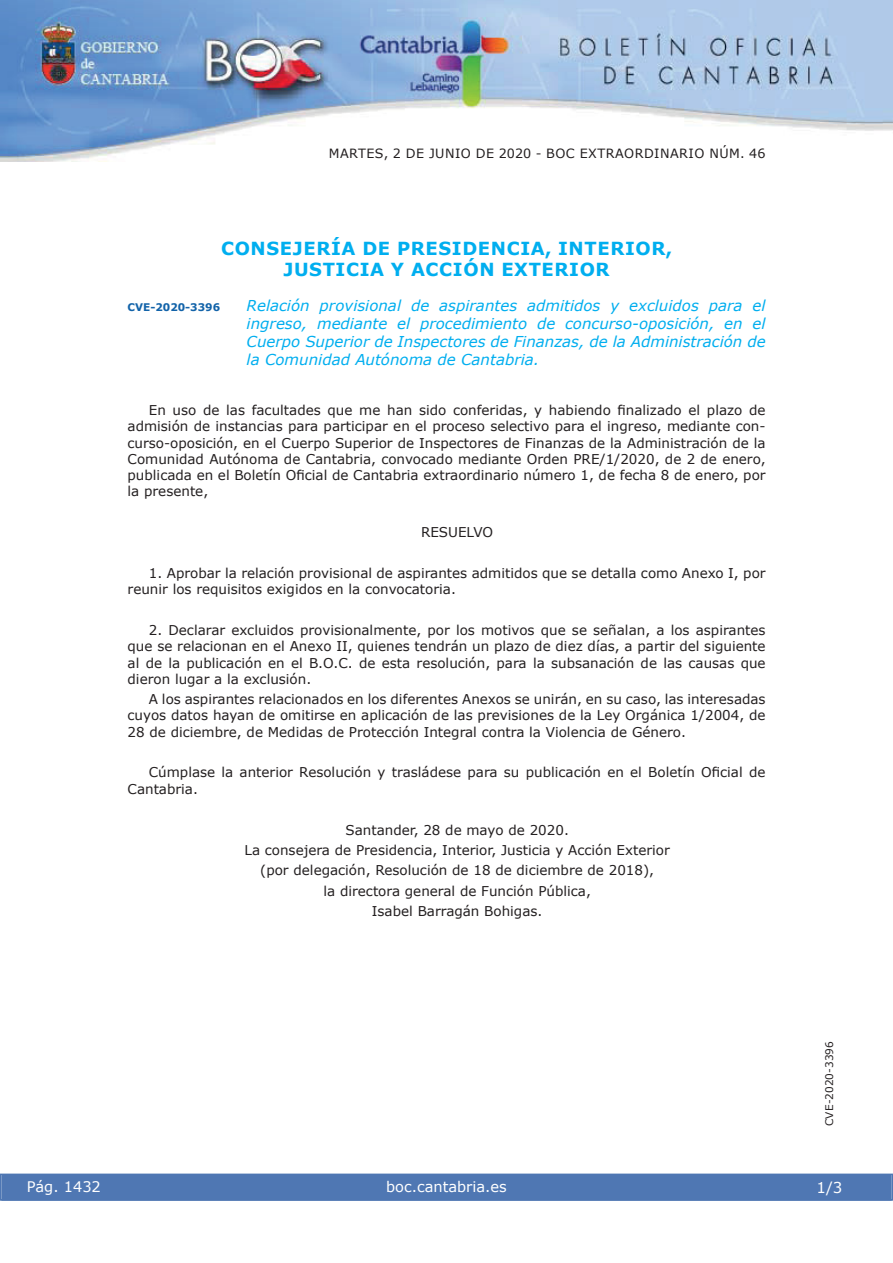
<style>
.page{position:relative;width:893px;height:1263px;background:#fff}
.page>*{position:absolute;margin:0;border:0;box-sizing:border-box;transform-origin:0 0}
.t1{font:700 18px/21px "Verdana";letter-spacing:.035em;color:#00aeef;text-align:center}
.t2{font:italic 15px/18px "Verdana";color:#00aeef;text-align:justify}
.t3{font:15px "Verdana";color:#fff}
.t4{font:14.55px "Verdana";color:#fff}
.t5{font:13.5px/16.2px "Verdana";color:#231f20;text-align:justify}
.t6{font:12.75px "Verdana";letter-spacing:.035em;color:#231f20}
.t7{font:10.5px "Verdana";color:#231f20}
.t8{font:700 10.5px "Verdana";color:#1263a9}
</style>
<div class="page">
<img style="left:0;top:0;width:893px;height:161px">
<div style="left:1px;top:1174px;width:890px;height:27px;background:#4f77b3"></div>
<div style="left:0;top:1174px;width:893px;height:27px;border:1px solid #4f77b3"></div>
<p class="t6" style="left:329px;top:145px;width:438px">MARTES, 2 DE JUNIO DE 2020 - BOC EXTRAORDINARIO NÚM. 46</p>
<h1 class="t1" style="left:221px;top:237px;width:453px">CONSEJERÍA DE PRESIDENCIA, INTERIOR,<br>JUSTICIA Y ACCIÓN EXTERIOR</h1>
<p class="t8" style="left:128px;top:300px;width:94px">CVE-2020-3396</p>
<p class="t2" style="left:247px;top:296px;width:520px">Relación provisional de aspirantes admitidos y excluidos para el ingreso, mediante el procedimiento de concurso-oposición, en el Cuerpo Superior de Inspectores de Finanzas, de la Administración de la Comunidad Autónoma de Cantabria.</p>
<p class="t5" style="left:128px;top:402px;width:639px;text-indent:21px">En uso de las facultades que me han sido conferidas, y habiendo finalizado el plazo de admisión de instancias para participar en el proceso selectivo para el ingreso, mediante con&shy;curso-oposición, en el Cuerpo Superior de Inspectores de Finanzas de la Administración de la Comunidad Autónoma de Cantabria, convocado mediante Orden PRE/1/2020, de 2 de enero, publicada en el Boletín Oficial de Cantabria extraordinario número 1, de fecha 8 de enero, por la presente,</p>
<p class="t5" style="left:421px;top:524px;width:74px">RESUELVO</p>
<p class="t5" style="left:128px;top:565px;width:639px;text-indent:21px">1. Aprobar la relación provisional de aspirantes admitidos que se detalla como Anexo I, por reunir los requisitos exigidos en la convocatoria.</p>
<p class="t5" style="left:128px;top:622px;width:639px;text-indent:21px">2. Declarar excluidos provisionalmente, por los motivos que se señalan, a los aspirantes que se relacionan en el Anexo II, quienes tendrán un plazo de diez días, a partir del siguiente al de la publicación en el B.O.C. de esta resolución, para la subsanación de las causas que dieron lugar a la exclusión.</p>
<p class="t5" style="left:128px;top:691px;width:639px;text-indent:21px">A los aspirantes relacionados en los diferentes Anexos se unirán, en su caso, las interesadas cuyos datos hayan de omitirse en aplicación de las previsiones de la Ley Orgánica 1/2004, de 28 de diciembre, de Medidas de Protección Integral contra la Violencia de Género.</p>
<p class="t5" style="left:128px;top:764px;width:639px;text-indent:21px">Cúmplase la anterior Resolución y trasládese para su publicación en el Boletín Oficial de<br>Cantabria.</p>
<p class="t5" style="left:244px;top:819px;width:427px;line-height:20.4px;text-align:center">Santander, 28 de mayo de 2020.<br>La consejera de Presidencia, Interior, Justicia y Acción Exterior (por delegación, Resolución de 18 de diciembre de 2018),<br>la directora general de Función Pública,<br>Isabel Barragán Bohigas.</p>
<p class="t4" style="left:27px;top:1177px;width:76px">Pág. 1432</p>
<p class="t4" style="left:386px;top:1178px;width:122px">boc.cantabria.es</p>
<p class="t7" style="left:823px;top:1126px;width:87px;rotate:-90deg">CVE-2020-3396</p>
<p class="t3" style="left:816px;top:1178px;width:27px">1/3</p>
</div>
